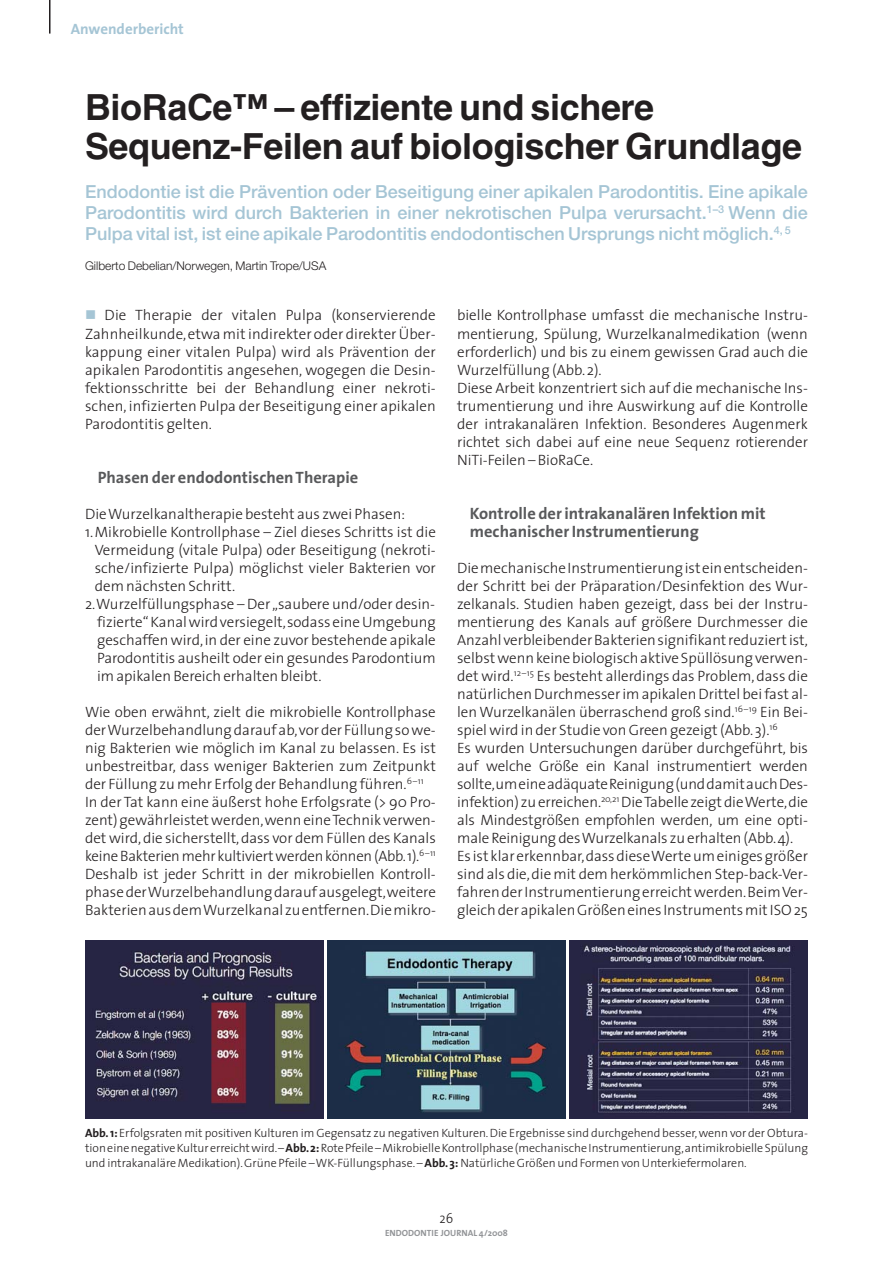
<style>
.page{position:relative;width:893px;height:1263px;background:#fff}
.page>*{position:absolute;margin:0;border:0;box-sizing:border-box;transform-origin:0 0}
.t1{font:700 36px/39px "Helvetica";letter-spacing:-.01em;color:#231f20}
.t2{font:500 18px/21px "Helvetica Neue";color:#a5c5d5;text-align:justify}
.t3{font:700 16.5px/18px "The Sans";color:#58595b}
.t4{font:300 15px/18px "The Sans";color:#231f20}
.t5{font:700 15px "The Sans";color:#a5c5d5}
.t6{font:300 14.25px "The Sans";color:#231f20;scale:.9 1}
.t7{font:300 12px/15px "The Sans";color:#231f20;text-align:justify}
.t8{font:300 12px "Helvetica Neue";color:#231f20}
.t9{font:700 9px "The Sans";color:#939598}
.s1{font-weight:700}
</style>
<div class="page">
<hr style="left:49px;top:0;width:2px;height:34px;background:#231f20">
<img style="left:85px;top:940px;width:238px;height:178px">
<img style="left:327px;top:940px;width:239px;height:178px">
<img style="left:570px;top:940px;width:238px;height:178px">
<p class="t5" style="left:71px;top:21px;width:115px">Anwenderbericht</p>
<h1 class="t1" style="left:85px;top:91px;width:718px">BioRaCe™ – effiziente und sichere<br>Sequenz-Feilen auf biologischer Grundlage</h1>
<p class="t2" style="left:85px;top:183px;width:724px">Endodontie ist die Prävention oder Beseitigung einer apikalen Parodontitis. Eine apikale Parodontitis wird durch Bakterien in einer nekrotischen Pulpa verursacht.<sup>1–3</sup> Wenn die Pulpa vital ist, ist eine apikale Parodontitis endodontischen Ursprungs nicht möglich.<sup>4,</sup> <sup>5</sup></p>
<p class="t8" style="left:85px;top:261px;width:243px">Gilberto Debelian/Norwegen, Martin Trope/USA</p>
<p class="t4" style="left:85px;top:308px;width:352px;text-align:justify;text-indent:20px">Die Therapie der vitalen Pulpa (konservierende Zahnheilkunde,etwa mit indirekter oder direkter Über&shy;kappung einer vitalen Pulpa) wird als Prävention der apikalen Parodontitis angesehen, wogegen die Desin&shy;fektionsschritte bei der Behandlung einer nekroti&shy;schen, infizierten Pulpa der Beseitigung einer apikalen Parodontitis gelten.</p>
<p class="t3" style="left:98px;top:468px;width:262px">Phasen der endodontischen Therapie</p>
<p class="t4" style="left:85px;top:506px;width:322px">Die Wurzelkanaltherapie besteht aus zwei Phasen:</p>
<p class="t4" style="left:85px;top:524px;width:352px">1.Mikrobielle Kontrollphase – Ziel dieses Schritts ist die</p>
<p class="t4" style="left:95px;top:542px;width:343px">Vermeidung (vitale Pulpa) oder Beseitigung (nekroti-</p>
<p class="t4" style="left:95px;top:560px;width:343px">sche/infizierte Pulpa) möglichst vieler Bakterien vor</p>
<p class="t4" style="left:95px;top:578px;width:142px">dem nächsten Schritt.</p>
<p class="t4" style="left:85px;top:596px;width:352px">2.Wurzelfüllungsphase – Der „saubere und/oder desin-</p>
<p class="t4" style="left:97px;top:614px;width:340px">fizierte“ Kanal wird versiegelt,sodass eine Umgebung</p>
<p class="t4" style="left:97px;top:632px;width:340px">geschaffen wird, in der eine zuvor bestehende apikale</p>
<p class="t4" style="left:97px;top:650px;width:340px">Parodontitis ausheilt oder ein gesundes Parodontium</p>
<p class="t4" style="left:97px;top:668px;width:226px">im apikalen Bereich erhalten bleibt.</p>
<p class="t4" style="left:85px;top:704px;width:352px">Wie oben erwähnt, zielt die mikrobielle Kontrollphase der Wurzelbehandlung darauf ab,vor der Füllung so we&shy;nig Bakterien wie möglich im Kanal zu belassen. Es ist unbestreitbar, dass weniger Bakterien zum Zeitpunkt der Füllung zu mehr Erfolg der Behandlung führen.<sup>6–11<br></sup>In der Tat kann eine äußerst hohe Erfolgsrate (&gt; 90 Pro&shy;zent) gewährleistet werden,wenn eine Technik verwen&shy;det wird, die sicherstellt, dass vor dem Füllen des Kanals keine Bakterien mehr kultiviert werden können (Abb.1).<sup>6–11<br></sup>Deshalb ist jeder Schritt in der mikrobiellen Kontroll&shy;phase der Wurzelbehandlung darauf ausgelegt,weitere Bakterien aus dem Wurzelkanal zu entfernen.Die mikro-</p>
<p class="t4" style="left:457px;top:308px;width:352px">bielle Kontrollphase umfasst die mechanische Instru&shy;mentierung, Spülung, Wurzelkanalmedikation (wenn erforderlich) und bis zu einem gewissen Grad auch die Wurzelfüllung (Abb. 2).<br>Diese Arbeit konzentriert sich auf die mechanische Ins&shy;trumentierung und ihre Auswirkung auf die Kontrolle der intrakanalären Infektion. Besonderes Augenmerk richtet sich dabei auf eine neue Sequenz rotierender NiTi-Feilen – BioRaCe.</p>
<p class="t3" style="left:470px;top:504px;width:297px">Kontrolle der intrakanalären Infektion mit mechanischer Instrumentierung</p>
<p class="t4" style="left:457px;top:560px;width:352px">Die mechanische Instrumentierung ist ein entscheiden&shy;der Schritt bei der Präparation/Desinfektion des Wur&shy;zelkanals. Studien haben gezeigt, dass bei der Instru&shy;mentierung des Kanals auf größere Durchmesser die Anzahl verbleibender Bakterien signifikant reduziert ist, selbst wenn keine biologisch aktive Spüllösung verwen&shy;det wird.<sup>12–15</sup> Es besteht allerdings das Problem, dass die natürlichen Durchmesser im apikalen Drittel bei fast al&shy;len Wurzelkanälen überraschend groß sind.<sup>16–19</sup> Ein Bei&shy;spiel wird in der Studie von Green gezeigt (Abb. 3).<sup>16<br></sup>Es wurden Untersuchungen darüber durchgeführt, bis auf welche Größe ein Kanal instrumentiert werden sollte,um eine adäquate Reinigung (und damitauch Des&shy;infektion) zu erreichen.<sup>20,21</sup> Die Tabelle zeigt die Werte,die als Mindestgrößen empfohlen werden, um eine opti&shy;male Reinigung des Wurzelkanals zu erhalten (Abb.4).<br>Es ist klar erkennbar,dass diese Werte um einiges größer sind als die,die mit dem herkömmlichen Step-back-Ver&shy;fahren der Instrumentierung erreicht werden.Beim Ver&shy;gleich der apikalen Größen eines Instruments mit ISO 25</p>
<p class="t7" style="left:85px;top:1126px;width:724px"><span class="s1">Abb. 1:</span>Erfolgsraten mit positiven Kulturen im Gegensatz zu negativen Kulturen. Die Ergebnisse sind durchgehend besser, wenn vor der Obtura&shy;tion eine negative Kultur erreicht wird.– <span class="s1">Abb.2:</span>Rote Pfeile – Mikrobielle Kontrollphase (mechanische Instrumentierung,antimikrobielle Spülung und intrakanaläre Medikation). Grüne Pfeile – WK-Füllungsphase. – <span class="s1">Abb. 3:</span> Natürliche Größen und Formen von Unterkiefermolaren.</p>
<p class="t6" style="left:440px;top:1212px;width:17px">26</p>
<p class="t9" style="left:385px;top:1228px;width:124px">ENDODONTIE JOURNAL 4/2008</p>
</div>
